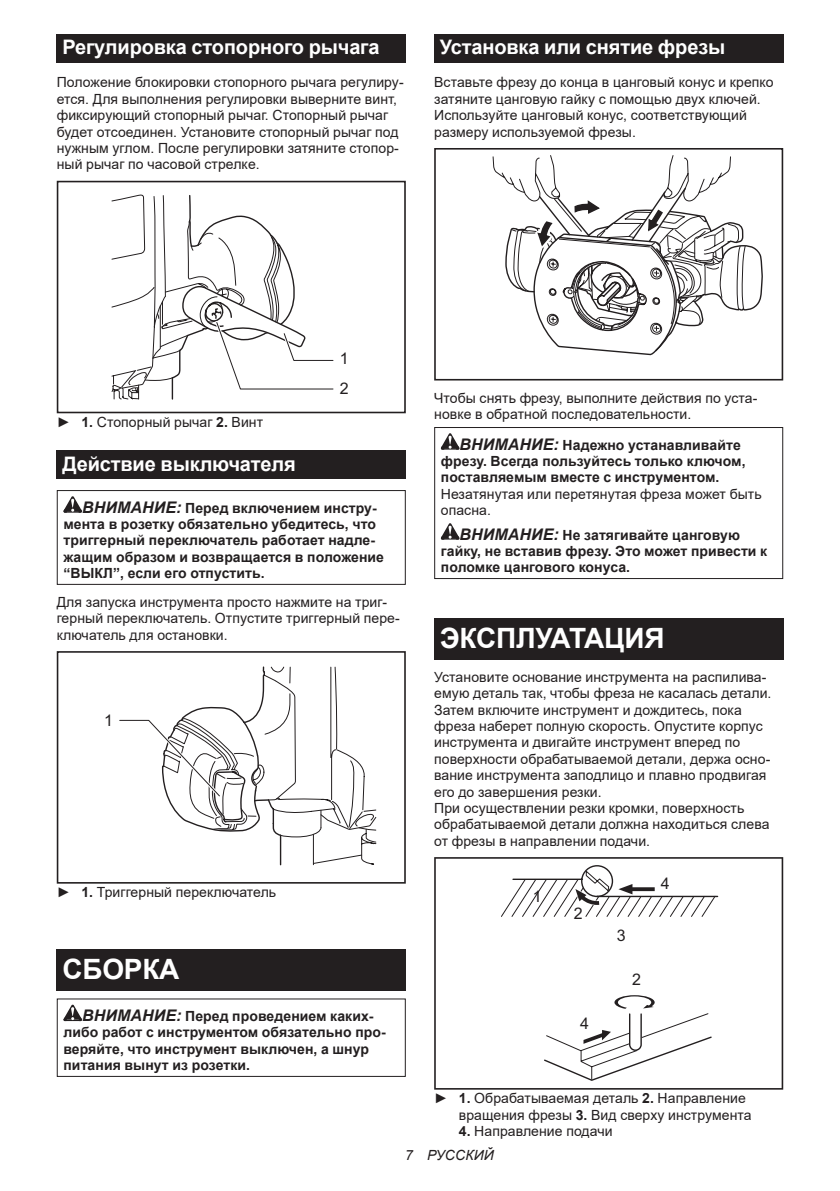
<style>
.page{position:relative;width:840px;height:1191px;background:#fff}
.page>*{position:absolute;margin:0;border:0;box-sizing:border-box;transform-origin:0 0}
.t1{font:700 28px "Arial";letter-spacing:-.01em;color:#fff}
.t2{font:700 20px "Arial";letter-spacing:-.01em;color:#fff}
.t3{font:16px/29.8px "Arial";color:#231f20}
.t4{font:14px/16.4px "Arial";letter-spacing:.005em;color:#231f20}
.t5{font:700 14px/16.4px "Arial";letter-spacing:.005em;color:#231f20}
.t6{font:italic 14px "Arial";letter-spacing:.005em;color:#231f20}
.s1{font-weight:700}
.s2{font-style:italic;font-size:16px}
</style>
<div class="page">
<div style="left:57px;top:34px;width:348px;height:29px;background:#231f20"></div>
<div style="left:57px;top:181px;width:348px;height:232px;border:2px solid #231f20"></div>
<svg style="left:111px;top:194px;width:223px;height:206px"></svg>
<div style="left:57px;top:450px;width:348px;height:29px;background:#231f20"></div>
<svg style="left:63px;top:496px;width:19px;height:16px"></svg>
<div style="left:57px;top:490px;width:348px;height:95px;border:1px solid #231f20"></div>
<svg style="left:119px;top:666px;width:257px;height:199px"></svg>
<div style="left:57px;top:651px;width:348px;height:232px;border:2px solid #231f20"></div>
<div style="left:57px;top:949px;width:348px;height:41px;background:#231f20"></div>
<svg style="left:63px;top:1004px;width:19px;height:17px"></svg>
<div style="left:57px;top:998px;width:348px;height:79px;border:1px solid #231f20"></div>
<div style="left:434px;top:34px;width:348px;height:29px;background:#231f20"></div>
<svg style="left:492px;top:155px;width:271px;height:201px"></svg>
<div style="left:434px;top:148px;width:348px;height:232px;border:2px solid #231f20"></div>
<svg style="left:440px;top:433px;width:19px;height:16px"></svg>
<svg style="left:440px;top:523px;width:19px;height:16px"></svg>
<div style="left:434px;top:427px;width:348px;height:152px;border:1px solid #231f20"></div>
<div style="left:434px;top:619px;width:348px;height:41px;background:#231f20"></div>
<svg style="left:434px;top:857px;width:348px;height:232px"></svg>
<h2 class="t2" style="left:62px;top:33px;width:318px">Регулировка стопорного рычага</h2>
<p class="t4" style="left:57px;top:74px;width:348px">Положение блокировки стопорного рычага регулиру&shy;ется. Для выполнения регулировки выверните винт, фиксирующий стопорный рычаг. Стопорный рычаг будет отсоединен. Установите стопорный рычаг под нужным углом. После регулировки затяните стопор&shy;ный рычаг по часовой стрелке.</p>
<h2 class="t2" style="left:439px;top:33px;width:287px">Установка или снятие фрезы</h2>
<p class="t4" style="left:434px;top:74px;width:341px">Вставьте фрезу до конца в цанговый конус и крепко затяните цанговую гайку с помощью двух ключей.<br>Используйте цанговый конус, соответствующий размеру используемой фрезы.</p>
<p class="t3" style="left:340px;top:343px;width:10px">1<br>2</p>
<p class="t4" style="left:57px;top:413px;width:208px">► <span class="s1">1.</span> Стопорный рычаг <span class="s1">2.</span> Винт</p>
<h2 class="t2" style="left:62px;top:449px;width:235px">Действие выключателя</h2>
<p class="t5" style="left:63px;top:500px;width:322px;text-indent:19px"><span class="s2">ВНИМАНИЕ:</span> Перед включением инстру&shy;мента в розетку обязательно убедитесь, что триггерный переключатель работает надле&shy;жащим образом и возвращается в положение “ВЫКЛ”, если его отпустить.</p>
<p class="t4" style="left:57px;top:594px;width:344px">Для запуска инструмента просто нажмите на триг&shy;герный переключатель. Отпустите триггерный пере&shy;ключатель для остановки.</p>
<p class="t3" style="left:104px;top:705px;width:10px">1</p>
<p class="t4" style="left:57px;top:884px;width:221px">► <span class="s1">1.</span> Триггерный переключатель</p>
<h1 class="t1" style="left:62px;top:949px;width:118px">СБОРКА</h1>
<p class="t5" style="left:63px;top:1008px;width:324px;text-indent:19px"><span class="s2">ВНИМАНИЕ:</span> Перед проведением каких&shy;либо работ с инструментом обязательно про&shy;веряйте, что инструмент выключен, а шнур питания вынут из розетки.</p>
<p class="t4" style="left:434px;top:389px;width:324px">Чтобы снять фрезу, выполните действия по уста&shy;новке в обратной последовательности.</p>
<p class="t5" style="left:440px;top:436px;width:306px;text-indent:19px"><span class="s2">ВНИМАНИЕ:</span> Надежно устанавливайте фрезу. Всегда пользуйтесь только ключом, поставляемым вместе с инструментом.</p>
<p class="t4" style="left:440px;top:485px;width:322px">Незатянутая или перетянутая фреза может быть опасна.</p>
<p class="t5" style="left:440px;top:526px;width:328px;text-indent:19px"><span class="s2">ВНИМАНИЕ:</span> Не затягивайте цанговую гайку, не вставив фрезу. Это может привести к поломке цангового конуса.</p>
<h1 class="t1" style="left:439px;top:619px;width:226px">ЭКСПЛУАТАЦИЯ</h1>
<p class="t4" style="left:434px;top:668px;width:338px">Установите основание инструмента на распилива&shy;емую деталь так, чтобы фреза не касалась детали.<br>Затем включите инструмент и дождитесь, пока фреза наберет полную скорость. Опустите корпус инструмента и двигайте инструмент вперед по поверхности обрабатываемой детали, держа осно&shy;вание инструмента заподлицо и плавно продвигая его до завершения резки.<br>При осуществлении резки кромки, поверхность обрабатываемой детали должна находиться слева от фрезы в направлении подачи.</p>
<p class="t3" style="left:532px;top:881px;width:10px">1</p>
<p class="t3" style="left:573px;top:898px;width:10px">2</p>
<p class="t3" style="left:579px;top:1008px;width:10px">4</p>
<p class="t3" style="left:616px;top:921px;width:10px">3</p>
<p class="t3" style="left:632px;top:964px;width:10px">2</p>
<p class="t3" style="left:660px;top:869px;width:10px">4</p>
<p class="t4" style="left:458px;top:1090px;width:294px;text-indent:-25px">► <span class="s1">1.</span> Обрабатываемая деталь <span class="s1">2.</span> Направление вращения фрезы <span class="s1">3.</span> Вид сверху инструмента</p>
<p class="t4" style="left:458px;top:1122px;width:155px"><span class="s1">4.</span> Направление подачи</p>
<p class="t6" style="left:405px;top:1146px;width:90px">7 РУССКИЙ</p>
</div>
